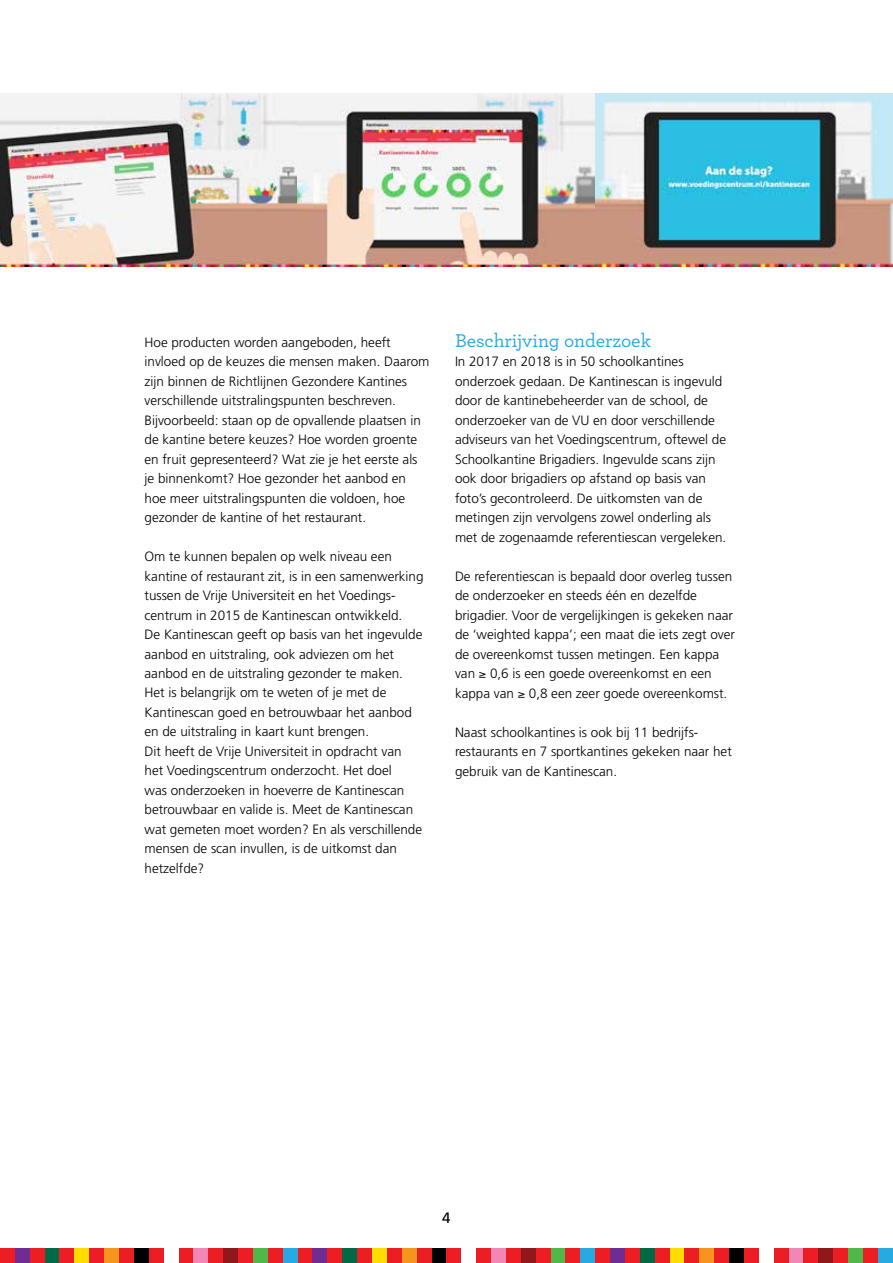
<style>
.page{position:relative;width:893px;height:1263px;background:#fff}
.page>*{position:absolute;margin:0;border:0;box-sizing:border-box;transform-origin:0 0}
.t1{font:500 19.5px "Archer";color:#27aae1}
.t2{font:15px "Frutiger";color:#000}
.t3{font:300 13.5px/19.5px "Frutiger";color:#000}
</style>
<div class="page">
<div style="left:595px;top:1248px;width:15px;height:15px;background:#ed1d24"></div>
<div style="left:610px;top:1248px;width:15px;height:15px;background:#6f2c91"></div>
<div style="left:625px;top:1248px;width:15px;height:15px;background:#ed1d24"></div>
<div style="left:640px;top:1248px;width:15px;height:15px;background:#016945"></div>
<div style="left:655px;top:1248px;width:15px;height:15px;background:#ed1d24"></div>
<div style="left:670px;top:1248px;width:14px;height:15px;background:#fd0"></div>
<div style="left:684px;top:1248px;width:15px;height:15px;background:#ed1d24"></div>
<div style="left:699px;top:1248px;width:15px;height:15px;background:#f7941e"></div>
<div style="left:714px;top:1248px;width:15px;height:15px;background:#ed1d24"></div>
<div style="left:729px;top:1248px;width:15px;height:15px;background:#000"></div>
<div style="left:744px;top:1248px;width:15px;height:15px;background:#ed1d24"></div>
<div style="left:774px;top:1248px;width:15px;height:15px;background:#ed1d24"></div>
<div style="left:789px;top:1248px;width:14px;height:15px;background:#f287b7"></div>
<div style="left:803px;top:1248px;width:15px;height:15px;background:#ed1d24"></div>
<div style="left:818px;top:1248px;width:15px;height:15px;background:#90181b"></div>
<div style="left:833px;top:1248px;width:15px;height:15px;background:#ed1d24"></div>
<div style="left:848px;top:1248px;width:15px;height:15px;background:#50b848"></div>
<div style="left:863px;top:1248px;width:15px;height:15px;background:#ed1d24"></div>
<div style="left:878px;top:1248px;width:15px;height:15px;background:#27aae1"></div>
<div style="left:0;top:1248px;width:15px;height:15px;background:#ed1d24"></div>
<div style="left:15px;top:1248px;width:15px;height:15px;background:#6f2c91"></div>
<div style="left:30px;top:1248px;width:15px;height:15px;background:#ed1d24"></div>
<div style="left:45px;top:1248px;width:15px;height:15px;background:#016945"></div>
<div style="left:60px;top:1248px;width:14px;height:15px;background:#ed1d24"></div>
<div style="left:74px;top:1248px;width:15px;height:15px;background:#fd0"></div>
<div style="left:89px;top:1248px;width:15px;height:15px;background:#ed1d24"></div>
<div style="left:104px;top:1248px;width:15px;height:15px;background:#f7941e"></div>
<div style="left:119px;top:1248px;width:15px;height:15px;background:#ed1d24"></div>
<div style="left:134px;top:1248px;width:15px;height:15px;background:#000"></div>
<div style="left:149px;top:1248px;width:15px;height:15px;background:#ed1d24"></div>
<div style="left:179px;top:1248px;width:14px;height:15px;background:#ed1d24"></div>
<div style="left:193px;top:1248px;width:15px;height:15px;background:#f287b7"></div>
<div style="left:208px;top:1248px;width:15px;height:15px;background:#ed1d24"></div>
<div style="left:223px;top:1248px;width:15px;height:15px;background:#90181b"></div>
<div style="left:238px;top:1248px;width:15px;height:15px;background:#ed1d24"></div>
<div style="left:253px;top:1248px;width:15px;height:15px;background:#50b848"></div>
<div style="left:268px;top:1248px;width:15px;height:15px;background:#ed1d24"></div>
<div style="left:283px;top:1248px;width:15px;height:15px;background:#27aae1"></div>
<div style="left:298px;top:1248px;width:15px;height:15px;background:#ed1d24"></div>
<div style="left:313px;top:1248px;width:14px;height:15px;background:#6f2c91"></div>
<div style="left:327px;top:1248px;width:15px;height:15px;background:#ed1d24"></div>
<div style="left:342px;top:1248px;width:15px;height:15px;background:#016945"></div>
<div style="left:357px;top:1248px;width:15px;height:15px;background:#ed1d24"></div>
<div style="left:372px;top:1248px;width:15px;height:15px;background:#fd0"></div>
<div style="left:387px;top:1248px;width:15px;height:15px;background:#ed1d24"></div>
<div style="left:402px;top:1248px;width:15px;height:15px;background:#f7941e"></div>
<div style="left:417px;top:1248px;width:15px;height:15px;background:#ed1d24"></div>
<div style="left:432px;top:1248px;width:14px;height:15px;background:#000"></div>
<div style="left:446px;top:1248px;width:15px;height:15px;background:#ed1d24"></div>
<div style="left:476px;top:1248px;width:15px;height:15px;background:#ed1d24"></div>
<div style="left:491px;top:1248px;width:15px;height:15px;background:#f287b7"></div>
<div style="left:506px;top:1248px;width:15px;height:15px;background:#ed1d24"></div>
<div style="left:521px;top:1248px;width:15px;height:15px;background:#90181b"></div>
<div style="left:536px;top:1248px;width:15px;height:15px;background:#ed1d24"></div>
<div style="left:551px;top:1248px;width:15px;height:15px;background:#50b848"></div>
<div style="left:566px;top:1248px;width:14px;height:15px;background:#ed1d24"></div>
<div style="left:580px;top:1248px;width:15px;height:15px;background:#27aae1"></div>
<img style="left:0;top:93px;width:893px;height:174px">
<p class="t3" style="left:145px;top:332px;width:286px">Hoe producten worden aangeboden, heeft invloed op de keuzes die mensen maken. Daarom zijn binnen de Richtlijnen Gezondere Kantines verschillende uitstralingspunten beschreven.<br>Bijvoorbeeld: staan op de opvallende plaatsen in de kantine betere keuzes? Hoe worden groente en fruit gepresenteerd? Wat zie je het eerste als je binnenkomt? Hoe gezonder het aanbod en hoe meer uitstralingspunten die voldoen, hoe gezonder de kantine of het restaurant.</p>
<p class="t3" style="left:145px;top:547px;width:280px">Om te kunnen bepalen op welk niveau een kantine of restaurant zit, is in een samenwerking tussen de Vrije Universiteit en het Voedings&shy;centrum in 2015 de Kantinescan ontwikkeld.<br>De Kantinescan geeft op basis van het ingevulde aanbod en uitstraling, ook adviezen om het aanbod en de uitstraling gezonder te maken.<br>Het is belangrijk om te weten of je met de Kantinescan goed en betrouwbaar het aanbod en de uitstraling in kaart kunt brengen.<br>Dit heeft de Vrije Universiteit in opdracht van het Voedingscentrum onderzocht. Het doel<br>was onderzoeken in hoeverre de Kantinescan betrouwbaar en valide is. Meet de Kantinescan wat gemeten moet worden? En als verschillende mensen de scan invullen, is de uitkomst dan hetzelfde?</p>
<h1 class="t1" style="left:455px;top:326px;width:197px">Beschrijving onderzoek</h1>
<p class="t3" style="left:455px;top:352px;width:273px">In 2017 en 2018 is in 50 schoolkantines onderzoek gedaan. De Kantinescan is ingevuld door de kantinebeheerder van de school, de onderzoeker van de VU en door verschillende adviseurs van het Voedingscentrum, oftewel de Schoolkantine Brigadiers. Ingevulde scans zijn ook door brigadiers op afstand op basis van foto’s gecontroleerd. De uitkomsten van de metingen zijn vervolgens zowel onderling als met de zogenaamde referentiescan vergeleken.</p>
<p class="t3" style="left:455px;top:566px;width:282px">De referentiescan is bepaald door overleg tussen de onderzoeker en steeds één en dezelfde brigadier. Voor de vergelijkingen is gekeken naar de ‘weighted kappa’; een maat die iets zegt over de overeenkomst tussen metingen. Een kappa van ≥ 0,6 is een goede overeenkomst en een kappa van ≥ 0,8 een zeer goede overeenkomst.</p>
<p class="t3" style="left:455px;top:722px;width:278px">Naast schoolkantines is ook bij 11 bedrijfs&shy;restaurants en 7 sportkantines gekeken naar het gebruik van de Kantinescan.</p>
<p class="t2" style="left:442px;top:1209px;width:10px">4</p>
</div>
